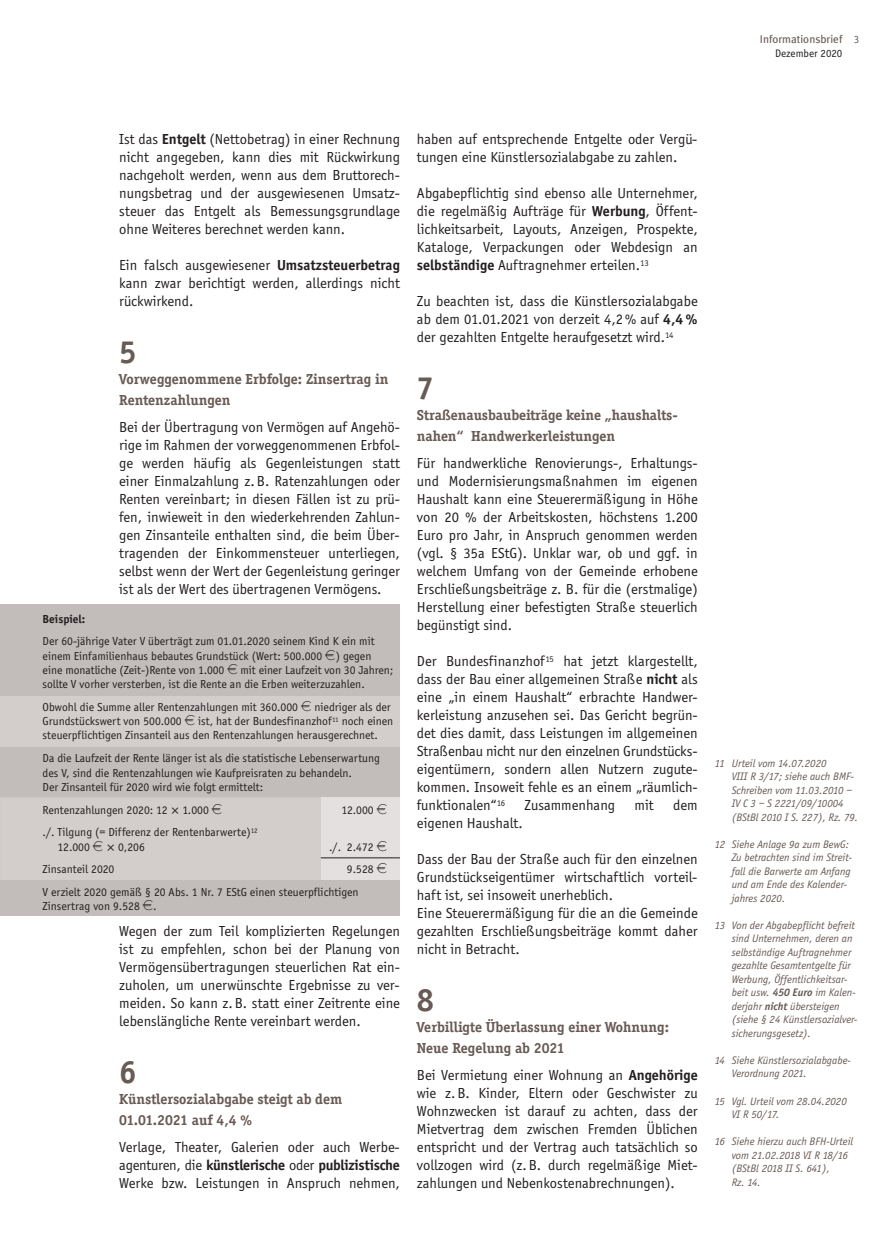
<style>
.page{position:relative;width:885px;height:1259px;background:#fff}
.page>*{position:absolute;margin:0;border:0;box-sizing:border-box;transform-origin:0 0}
.t1{font:700 33px "Officina Serif";color:#685a54}
.t2{font:15px/18px "Officina Sans";color:#231f20;text-align:justify}
.t3{font:700 15px/21px "Officina Serif";color:#685a54}
.t4{font:12px/14.2px "Officina Sans";color:#231f20}
.t5{font:italic 11.25px/13.5px "Officina Sans";color:#685a54}
.t6{font:11.25px/14.2px "Meta Plus";color:#685a54;text-align:center}
.s1{font-family:"Officina Sans"}
.s2{font-family:"Officina Sans";color:#231f20}
.s3{font-weight:700}
.s4{font-family:"Eurofont";font-size:12.75px}
</style>
<div class="page">
<svg style="left:0;top:604px;width:400px;height:312px;background:#c5c0be"></svg>
<svg style="left:0;top:797px;width:400px;height:83px;background:#d5d0ce"></svg>
<p class="t6" style="left:760px;top:32px;width:101px">Informationsbrief <span class="s1">3<br></span><span class="s2">Dezember 2020</span></p>
<p class="t2" style="left:119px;top:130px;width:282px">Ist das <span class="s3">Entgelt</span> (Nettobetrag) in einer Rechnung nicht angegeben, kann dies mit Rückwirkung nachgeholt werden, wenn aus dem Bruttorech&shy;nungsbetrag und der ausgewiesenen Umsatz&shy;steuer das Entgelt als Bemessungsgrundlage ohne Weiteres berechnet werden kann.</p>
<p class="t2" style="left:119px;top:256px;width:282px">Ein falsch ausgewiesener <span class="s3">Umsatzsteuerbetrag </span>kann zwar berichtigt werden, allerdings nicht rückwirkend.</p>
<p class="t1" style="left:119px;top:332px;width:19px">5</p>
<p class="t3" style="left:119px;top:368px;width:270px">Vorweggenommene Erbfolge: Zinsertrag in<br>Rentenzahlungen</p>
<p class="t2" style="left:119px;top:418px;width:282px">Bei der Übertragung von Vermögen auf Angehö&shy;rige im Rahmen der vorweggenommenen Erbfol&shy;ge werden häufig als Gegenleistungen statt einer Einmalzahlung z. B. Ratenzahlungen oder Renten vereinbart; in diesen Fällen ist zu prü&shy;fen, inwieweit in den wiederkehrenden Zahlun&shy;gen Zinsanteile enthalten sind, die beim Über&shy;tragenden der Einkommensteuer unterliegen, selbst wenn der Wert der Gegenleistung geringer ist als der Wert des übertragenen Vermögens.</p>
<p class="t4" style="left:43px;top:607px;width:333px;line-height:22.8px"><span class="s3">Beispiel:<br></span>Der 60-jährige Vater V überträgt zum 01.01.2020 seinem Kind K ein mit</p>
<p class="t4" style="left:43px;top:648px;width:352px">einem Einfamilienhaus bebautes Grundstück (Wert: 500.000 <span class="s4">i</span>) gegen eine monatliche (Zeit-)Rente von 1.000 <span class="s4">i</span> mit einer Laufzeit von 30 Jahren; sollte V vorher versterben, ist die Rente an die Erben weiterzuzahlen.</p>
<p class="t4" style="left:43px;top:700px;width:352px">Obwohl die Summe aller Rentenzahlungen mit 360.000 <span class="s4">i</span> niedriger als der<br>Grundstückswert von 500.000 <span class="s4">i</span> ist, hat der Bundesfinanzhof<sup>11</sup> noch einen steuerpflichtigen Zinsanteil aus den Rentenzahlungen herausgerechnet.</p>
<p class="t4" style="left:43px;top:751px;width:339px">Da die Laufzeit der Rente länger ist als die statistische Lebenserwartung des V, sind die Rentenzahlungen wie Kaufpreisraten zu behandeln.<br>Der Zinsanteil für 2020 wird wie folgt ermittelt:</p>
<p class="t4" style="left:43px;top:802px;width:181px">Rentenzahlungen 2020: 12 1.000 <span class="s4">i</span></p>
<p class="t4" style="left:341px;top:802px;width:47px">12.000 <span class="s4">i</span></p>
<p class="t4" style="left:58px;top:825px;width:201px;text-indent:-15px">./. Tilgung (= Differenz der Rentenbarwerte)<sup>12<br></sup>12.000 <span class="s4">i</span> 0,206</p>
<p class="t4" style="left:329px;top:839px;width:60px">./. 2.472 <span class="s4">i</span></p>
<p class="t4" style="left:43px;top:858px;width:346px;line-height:22.8px;text-indent:304px">9.528 <span class="s4">i<br></span>V erzielt 2020 gemäß § 20 Abs. 1 Nr. 7 EStG einen steuerpflichtigen</p>
<p class="t4" style="left:43px;top:899px;width:116px">Zinsertrag von 9.528 <span class="s4">i</span>.</p>
<p class="t4" style="left:43px;top:862px;width:73px">Zinsanteil 2020</p>
<p class="t2" style="left:119px;top:922px;width:282px">Wegen der zum Teil komplizierten Regelungen ist zu empfehlen, schon bei der Planung von Vermögensübertragungen steuerlichen Rat ein&shy;zuholen, um unerwünschte Ergebnisse zu ver&shy;meiden. So kann z. B. statt einer Zeitrente eine lebenslängliche Rente vereinbart werden.</p>
<p class="t1" style="left:119px;top:1052px;width:19px">6</p>
<p class="t3" style="left:119px;top:1088px;width:225px">Künstlersozialabgabe steigt ab dem<br>01.01.2021 auf 4,4 %</p>
<p class="t2" style="left:119px;top:1138px;width:282px">Verlage, Theater, Galerien oder auch Werbe&shy;agenturen, die <span class="s3">künstlerische</span> oder <span class="s3">publizistische </span>Werke bzw. Leistungen in Anspruch nehmen,</p>
<p class="t2" style="left:417px;top:130px;width:282px">haben auf entsprechende Entgelte oder Vergü&shy;tungen eine Künstlersozialabgabe zu zahlen.</p>
<p class="t2" style="left:417px;top:184px;width:282px">Abgabepflichtig sind ebenso alle Unternehmer, die regelmäßig Aufträge für <span class="s3">Werbung</span>, Öffent&shy;lichkeitsarbeit, Layouts, Anzeigen, Prospekte, Kataloge, Verpackungen oder Webdesign an <span class="s3">selbständige</span> Auftragnehmer erteilen.<sup>13</sup></p>
<p class="t2" style="left:417px;top:292px;width:282px">Zu beachten ist, dass die Künstlersozialabgabe ab dem 01.01.2021 von derzeit 4,2% auf <span class="s3">4,4 % </span>der gezahlten Entgelte heraufgesetzt wird.<sup>14</sup></p>
<p class="t1" style="left:417px;top:368px;width:19px">7</p>
<p class="t3" style="left:417px;top:404px;width:262px">Straßenausbaubeiträge keine „haushalts&shy;nahen“ Handwerkerleistungen</p>
<p class="t2" style="left:417px;top:454px;width:282px">Für handwerkliche Renovierungs-, Erhaltungs&shy;und Modernisierungsmaßnahmen im eigenen Haushalt kann eine Steuerermäßigung in Höhe von 20 % der Arbeitskosten, höchstens 1.200<br>Euro pro Jahr, in Anspruch genommen werden (vgl. § 35a EStG). Unklar war, ob und ggf. in welchem Umfang von der Gemeinde erhobene Erschließungsbeiträge z. B. für die (erstmalige)<br>Herstellung einer befestigten Straße steuerlich begünstigt sind.</p>
<p class="t2" style="left:417px;top:652px;width:282px">Der Bundesfinanzhof<sup>15</sup> hat jetzt klargestellt, dass der Bau einer allgemeinen Straße <span class="s3">nicht</span> als eine „in einem Haushalt“ erbrachte Handwer&shy;kerleistung anzusehen sei. Das Gericht begrün&shy;det dies damit, dass Leistungen im allgemeinen Straßenbau nicht nur den einzelnen Grundstücks&shy;eigentümern, sondern allen Nutzern zugute&shy;kommen. Insoweit fehle es an einem „räumlich&shy;funktionalen“<sup>16</sup></p>
<p class="t2" style="left:524px;top:796px;width:92px">Zusammenhang</p>
<p class="t2" style="left:634px;top:796px;width:21px">mit</p>
<p class="t2" style="left:673px;top:796px;width:26px">dem</p>
<p class="t2" style="left:417px;top:814px;width:107px">eigenen Haushalt.</p>
<p class="t2" style="left:417px;top:850px;width:282px;text-align:left">Dass der Bau der Straße auch für den einzelnen Grundstückseigentümer wirtschaftlich vorteil&shy;haft ist, sei insoweit unerheblich.<br>Eine Steuerermäßigung für die an die Gemeinde gezahlten Erschließungsbeiträge kommt daher nicht in Betracht.</p>
<p class="t1" style="left:417px;top:980px;width:19px">8</p>
<p class="t3" style="left:417px;top:1016px;width:254px">Verbilligte Überlassung einer Wohnung:<br>Neue Regelung ab 2021</p>
<p class="t2" style="left:417px;top:1066px;width:282px">Bei Vermietung einer Wohnung an <span class="s3">Angehörige </span>wie z. B. Kinder, Eltern oder Geschwister zu Wohnzwecken ist darauf zu achten, dass der Mietvertrag dem zwischen Fremden Üblichen entspricht und der Vertrag auch tatsächlich so vollzogen wird (z. B. durch regelmäßige Miet&shy;zahlungen und Nebenkostenabrechnungen).</p>
<p class="t5" style="left:731px;top:756px;width:128px;text-indent:-17px">11 Urteil vom 14.07.2020<br>VIII R 3/17; siehe auch BMF-<br>Schreiben vom 11.03.2010 –<br>IV C 3 – S 2221/09/10004 (BStBl 2010 I S. 227), Rz. 79.</p>
<p class="t5" style="left:731px;top:837px;width:122px;text-indent:-17px">12 Siehe Anlage 9a zum BewG:<br>Zu betrachten sind im Streit&shy;fall die Barwerte am Anfang und am Ende des Kalender&shy;jahres 2020.</p>
<p class="t5" style="left:731px;top:918px;width:127px;text-indent:-17px">13 Von der Abgabepflicht befreit sind Unternehmen, deren an selbständige Auftragnehmer gezahlte Gesamtentgelte für<br>Werbung, Öffentlichkeitsar&shy;beit usw. <span class="s3">450 Euro</span> im Kalen&shy;derjahr <span class="s3">nicht</span> übersteigen (siehe § 24 Künstlersozialver&shy;sicherungsgesetz).</p>
<p class="t5" style="left:731px;top:1053px;width:120px;text-indent:-17px">14 Siehe Künstlersozialabgabe-<br>Verordnung 2021.</p>
<p class="t5" style="left:731px;top:1094px;width:117px;text-indent:-17px">15 Vgl. Urteil vom 28.04.2020<br>VI R 50/17.</p>
<p class="t5" style="left:731px;top:1134px;width:123px;text-indent:-17px">16 Siehe hierzu auch BFH-Urteil vom 21.02.2018 VI R 18/16 (BStBl 2018 II S. 641),<br>Rz. 14.</p>
</div>
